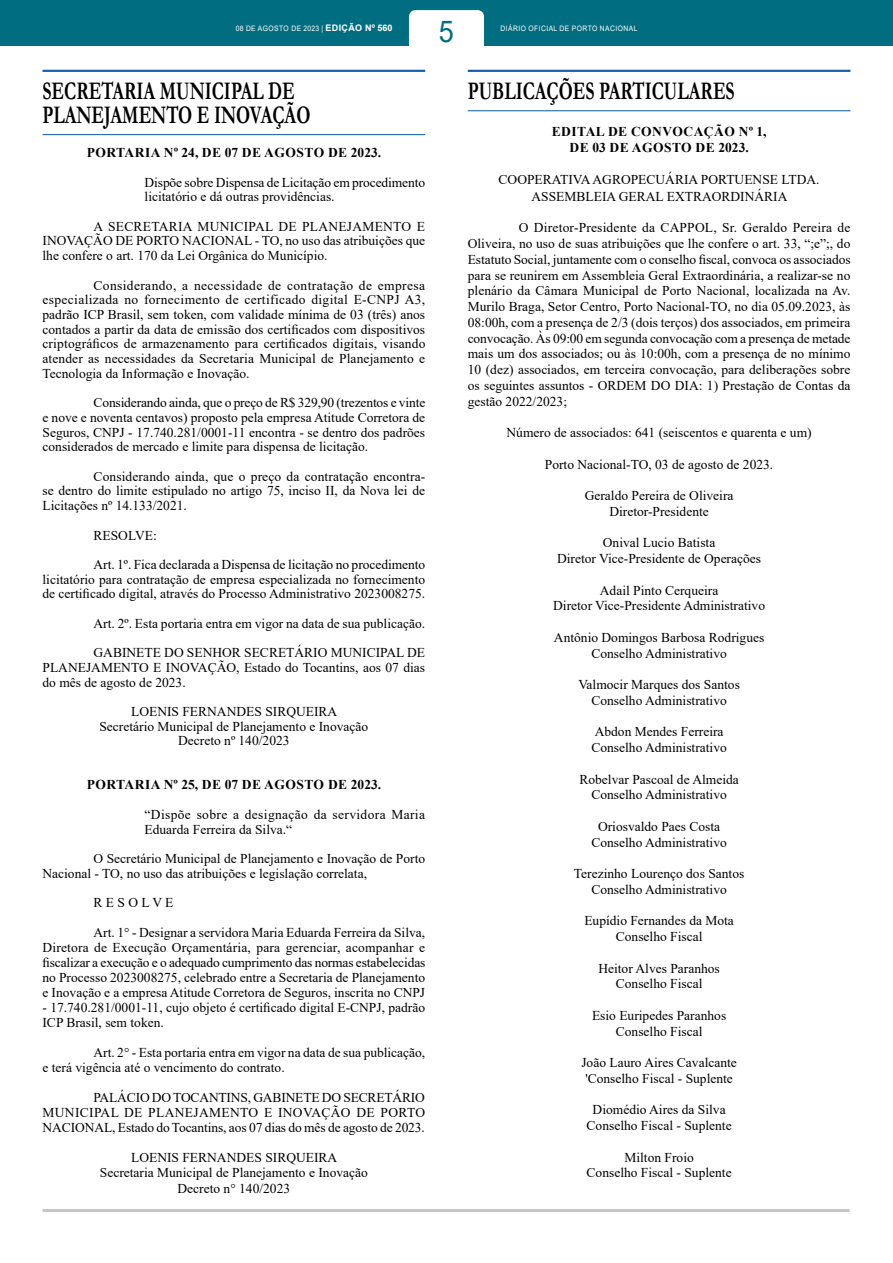
<style>
.page{position:relative;width:893px;height:1263px;background:#fff}
.page>*{position:absolute;margin:0;border:0;box-sizing:border-box;transform-origin:0 0}
.t1{font:30px "Arial";color:#006e80;scale:.9 1}
.t2{font:700 25.5px/23.9px "Garamond";color:#000;scale:.7 1}
.t3{font:13.5px/15.8px "Times New Roman";color:#000;text-align:center}
.t4{font:700 13.5px/15.8px "Times New Roman";letter-spacing:.035em;color:#000;text-align:center}
.t5{font:13.5px/14.7px "Times New Roman";letter-spacing:.025em;color:#000}
.t6{font:7.5px "Arial";letter-spacing:.065em;color:#fff;scale:.9 1}
.s1{font-weight:700;font-size:9px}
</style>
<div class="page">
<div style="left:0;top:0;width:893px;height:46px;background:#006e80"></div>
<div style="left:409px;top:10px;width:75px;height:57px;background:#fff;border-radius:6px"></div>
<hr style="left:43px;top:1209px;width:807px;height:3px;background:#c6c6c6">
<hr style="left:43px;top:70px;width:382px;height:2px;background:#1961ac">
<hr style="left:43px;top:134px;width:382px;height:1px;background:#1961ac">
<hr style="left:468px;top:70px;width:382px;height:2px;background:#1961ac">
<hr style="left:468px;top:110px;width:382px;height:1px;background:#1961ac">
<h1 class="t1" style="left:439px;top:11px;width:18px">5</h1>
<p class="t6" style="left:236px;top:24px;width:175px">08 DE AGOSTO DE 2023 | <span class="s1">EDIÇÃO Nº 560</span></p>
<p class="t6" style="left:501px;top:24px;width:154px">DIÁRIO OFICIAL DE PORTO NACIONAL</p>
<h2 class="t2" style="left:43px;top:80px;width:384px">SECRETARIA MUNICIPAL DE<br>PLANEJAMENTO E INOVAÇÃO</h2>
<p class="t4" style="left:87px;top:144px;width:296px">PORTARIA Nº 24, DE 07 DE AGOSTO DE 2023.</p>
<p class="t3" style="left:145px;top:174px;width:282px;line-height:14.7px;text-align:left">Dispõe sobre Dispensa de Licitação em procedimento licitatório e dá outras providências.</p>
<p class="t3" style="left:43px;top:218px;width:384px;line-height:14.7px;text-align:justify;text-indent:51px">A SECRETARIA MUNICIPAL DE PLANEJAMENTO E INOVAÇÃO DE PORTO NACIONAL - TO, no uso das atribuições que lhe confere o art. 170 da Lei Orgânica do Município.</p>
<p class="t3" style="left:43px;top:277px;width:384px;line-height:14.7px;text-align:justify;text-indent:51px">Considerando, a necessidade de contratação de empresa especializada no fornecimento de certificado digital E-CNPJ A3, padrão ICP Brasil, sem token, com validade mínima de 03 (três) anos contados a partir da data de emissão dos certificados com dispositivos criptográficos de armazenamento para certificados digitais, visando atender as necessidades da Secretaria Municipal de Planejamento e Tecnologia da Informação e Inovação.</p>
<p class="t3" style="left:43px;top:395px;width:384px;line-height:14.7px;text-align:justify;text-indent:51px">Considerando ainda, que o preço de R$ 329,90 (trezentos e vinte e nove e noventa centavos) proposto pela empresa Atitude Corretora de Seguros, CNPJ - 17.740.281/0001-11 encontra - se dentro dos padrões considerados de mercado e limite para dispensa de licitação.</p>
<p class="t3" style="left:43px;top:468px;width:384px;line-height:14.7px;text-align:justify;text-indent:51px">Considerando ainda, que o preço da contratação encontra&shy;se dentro do limite estipulado no artigo 75, inciso II, da Nova lei de Licitações nº 14.133/2021.</p>
<p class="t3" style="left:94px;top:520px;width:333px;line-height:29.4px;text-align:left">RESOLVE:<br>Art. 1º. Fica declarada a Dispensa de licitação no procedimento</p>
<p class="t3" style="left:43px;top:571px;width:384px;line-height:14.7px;text-align:left">licitatório para contratação de empresa especializada no fornecimento de certificado digital, através do Processo Administrativo 2023008275.</p>
<p class="t3" style="left:94px;top:608px;width:333px;line-height:29.4px;text-align:left">Art. 2º. Esta portaria entra em vigor na data de sua publicação.<br>GABINETE DO SENHOR SECRETÁRIO MUNICIPAL DE</p>
<p class="t3" style="left:43px;top:659px;width:384px;line-height:14.7px;text-align:left">PLANEJAMENTO E INOVAÇÃO, Estado do Tocantins, aos 07 dias do mês de agosto de 2023.</p>
<p class="t3" style="left:99px;top:704px;width:270px;line-height:14.7px">LOENIS FERNANDES SIRQUEIRA<br>Secretário Municipal de Planejamento e Inovação<br>Decreto nº 140/2023</p>
<p class="t4" style="left:87px;top:777px;width:296px">PORTARIA Nº 25, DE 07 DE AGOSTO DE 2023.</p>
<p class="t5" style="left:145px;top:806px;width:282px">“Dispõe sobre a designação da servidora Maria<br>Eduarda Ferreira da Silva.“</p>
<p class="t3" style="left:42px;top:851px;width:384px;line-height:14.7px;text-align:left;text-indent:51px">O Secretário Municipal de Planejamento e Inovação de Porto<br>Nacional - TO, no uso das atribuições e legislação correlata,</p>
<p class="t3" style="left:94px;top:887px;width:333px;line-height:29.7px;text-align:left">R E S O L V E<br>Art. 1° - Designar a servidora Maria Eduarda Ferreira da Silva,</p>
<p class="t3" style="left:42px;top:939px;width:384px;line-height:15px;text-align:justify">Diretora de Execução Orçamentária, para gerenciar, acompanhar e fiscalizar a execução e o adequado cumprimento das normas estabelecidas no Processo 2023008275, celebrado entre a Secretaria de Planejamento e Inovação e a empresa Atitude Corretora de Seguros, inscrita no CNPJ</p>
<p class="t3" style="left:42px;top:999px;width:384px;line-height:15px;text-align:left">- 17.740.281/0001-11, cujo objeto é certificado digital E-CNPJ, padrão<br>ICP Brasil, sem token.</p>
<p class="t3" style="left:42px;top:1044px;width:384px;line-height:15px;text-align:left;text-indent:51px">Art. 2° - Esta portaria entra em vigor na data de sua publicação, e terá vigência até o vencimento do contrato.</p>
<p class="t3" style="left:42px;top:1089px;width:384px;line-height:15px;text-align:justify;text-indent:51px">PALÁCIO DO TOCANTINS, GABINETE DO SECRETÁRIO MUNICIPAL DE PLANEJAMENTO E INOVAÇÃO DE PORTO NACIONAL, Estado do Tocantins, aos 07 dias do mês de agosto de 2023.</p>
<p class="t3" style="left:100px;top:1149px;width:270px;line-height:15px">LOENIS FERNANDES SIRQUEIRA<br>Secretaria Municipal de Planejamento e Inovação</p>
<p class="t3" style="left:178px;top:1180px;width:114px">Decreto n° 140/2023</p>
<h2 class="t2" style="left:468px;top:80px;width:383px">PUBLICAÇÕES PARTICULARES</h2>
<p class="t4" style="left:552px;top:123px;width:216px">EDITAL DE CONVOCAÇÃO Nº 1,<br>DE 03 DE AGOSTO DE 2023.</p>
<p class="t3" style="left:499px;top:171px;width:322px;line-height:16.5px">COOPERATIVA AGROPECUÁRIA PORTUENSE LTDA.<br>ASSEMBLEIA GERAL EXTRAORDINÁRIA</p>
<p class="t3" style="left:468px;top:219px;width:384px;text-align:justify;text-indent:51px">O Diretor-Presidente da CAPPOL, Sr. Geraldo Pereira de Oliveira, no uso de suas atribuições que lhe confere o art. 33, “;e”;, do Estatuto Social, juntamente com o conselho fiscal, convoca os associados para se reunirem em Assembleia Geral Extraordinária, a realizar-se no plenário da Câmara Municipal de Porto Nacional, localizada na Av.<br>Murilo Braga, Setor Centro, Porto Nacional-TO, no dia 05.09.2023, às 08:00h, com a presença de 2/3 (dois terços) dos associados, em primeira convocação. Às 09:00 em segunda convocação com a presença de metade mais um dos associados; ou às 10:00h, com a presença de no mínimo 10 (dez) associados, em terceira convocação, para deliberações sobre os seguintes assuntos - ORDEM DO DIA: 1) Prestação de Contas da gestão 2022/2023;</p>
<p class="t3" style="left:506px;top:424px;width:307px">Número de associados: 641 (seiscentos e quarenta e um)</p>
<p class="t3" style="left:545px;top:456px;width:230px">Porto Nacional-TO, 03 de agosto de 2023.</p>
<p class="t3" style="left:585px;top:487px;width:150px">Geraldo Pereira de Oliveira<br>Diretor-Presidente</p>
<p class="t3" style="left:557px;top:534px;width:205px">Onival Lucio Batista<br>Diretor Vice-Presidente de Operações</p>
<p class="t3" style="left:553px;top:582px;width:213px">Adail Pinto Cerqueira<br>Diretor Vice-Presidente Administrativo</p>
<p class="t3" style="left:554px;top:629px;width:212px">Antônio Domingos Barbosa Rodrigues<br>Conselho Administrativo</p>
<p class="t3" style="left:578px;top:676px;width:163px">Valmocir Marques dos Santos<br>Conselho Administrativo</p>
<p class="t3" style="left:591px;top:723px;width:137px;text-align:left">Abdon Mendes Ferreira<br>Conselho Administrativo</p>
<p class="t3" style="left:579px;top:771px;width:161px">Robelvar Pascoal de Almeida<br>Conselho Administrativo</p>
<p class="t3" style="left:591px;top:818px;width:137px">Oriosvaldo Paes Costa<br>Conselho Administrativo</p>
<p class="t3" style="left:574px;top:865px;width:172px">Terezinho Lourenço dos Santos<br>Conselho Administrativo</p>
<p class="t3" style="left:584px;top:912px;width:151px">Eupídio Fernandes da Mota<br>Conselho Fiscal</p>
<p class="t3" style="left:598px;top:960px;width:123px">Heitor Alves Paranhos<br>Conselho Fiscal</p>
<p class="t3" style="left:592px;top:1007px;width:136px">Esio Euripedes Paranhos<br>Conselho Fiscal</p>
<p class="t3" style="left:581px;top:1054px;width:157px;text-align:left">João Lauro Aires Cavalcante 'Conselho Fiscal - Suplente</p>
<p class="t3" style="left:587px;top:1101px;width:147px">Diomédio Aires da Silva<br>Conselho Fiscal - Suplente</p>
<p class="t3" style="left:587px;top:1149px;width:147px">Milton Froio<br>Conselho Fiscal - Suplente</p>
</div>
